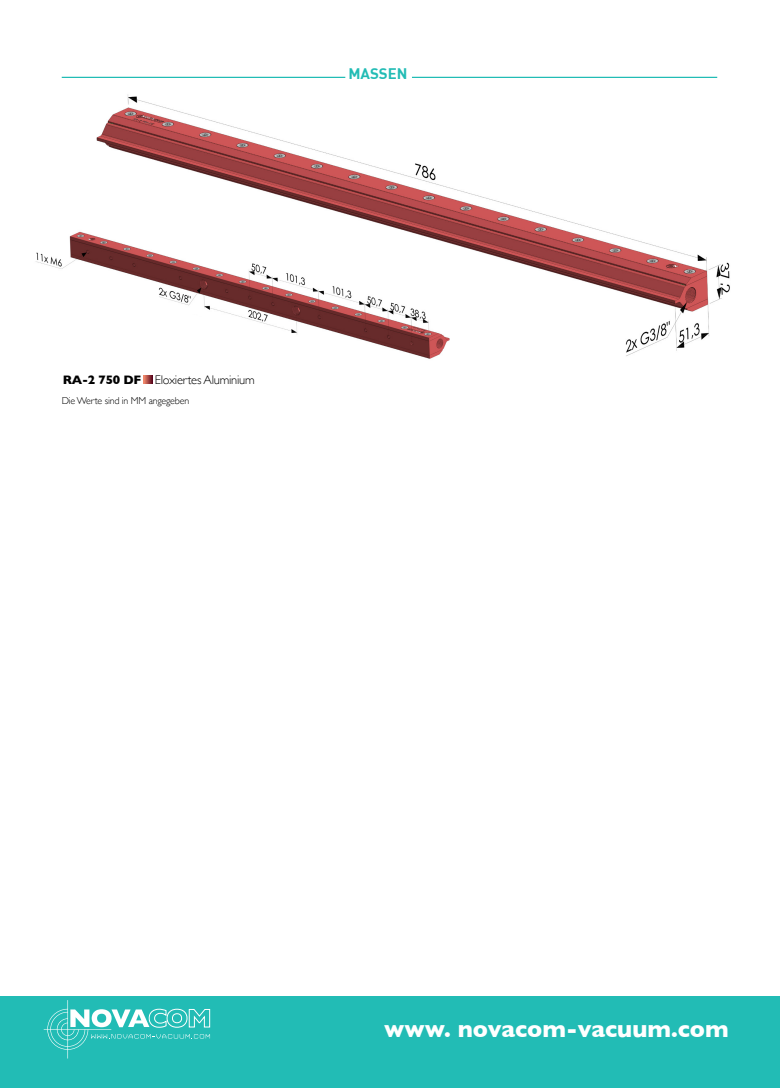
<style>
.page{position:relative;width:780px;height:1088px;background:#fff}
.page>*{position:absolute;margin:0;border:0;box-sizing:border-box;transform-origin:0 0}
.t1{font:700 23.75px "Gill Sans";color:#fff}
.t2{font:700 15px "DIN";color:#22bcb5}
.t3{font:300 12.5px "Gill Sans";letter-spacing:-.02em;color:#000}
.t4{font:300 10px "Gill Sans";letter-spacing:-.02em;color:#000}
.s1{font-weight:700}
</style>
<div class="page">
<img style="left:35px;top:231px;width:54px;height:38px">
<div style="left:0;top:996px;width:780px;height:92px;background:#22bcb5"></div>
<svg style="left:144px;top:375px;width:8px;height:9px"></svg>
<img style="left:89px;top:94px;width:641px;height:265px">
<hr style="left:62px;top:77px;width:283px;height:1px;background:#22bcb5">
<hr style="left:412px;top:77px;width:305px;height:1px;background:#22bcb5">
<svg style="left:44px;top:1000px;width:166px;height:58px"></svg>
<p class="t2" style="left:348px;top:67px;width:61px">MASSEN</p>
<p class="t3" style="left:63px;top:370px;width:193px"><span class="s1">RA-2 750 DF</span> Eloxiertes Aluminium</p>
<p class="t4" style="left:62px;top:393px;width:129px">Die Werte sind in MM angegeben</p>
<p class="t1" style="left:384px;top:1010px;width:346px">www. novacom-vacuum.com</p>
</div>
